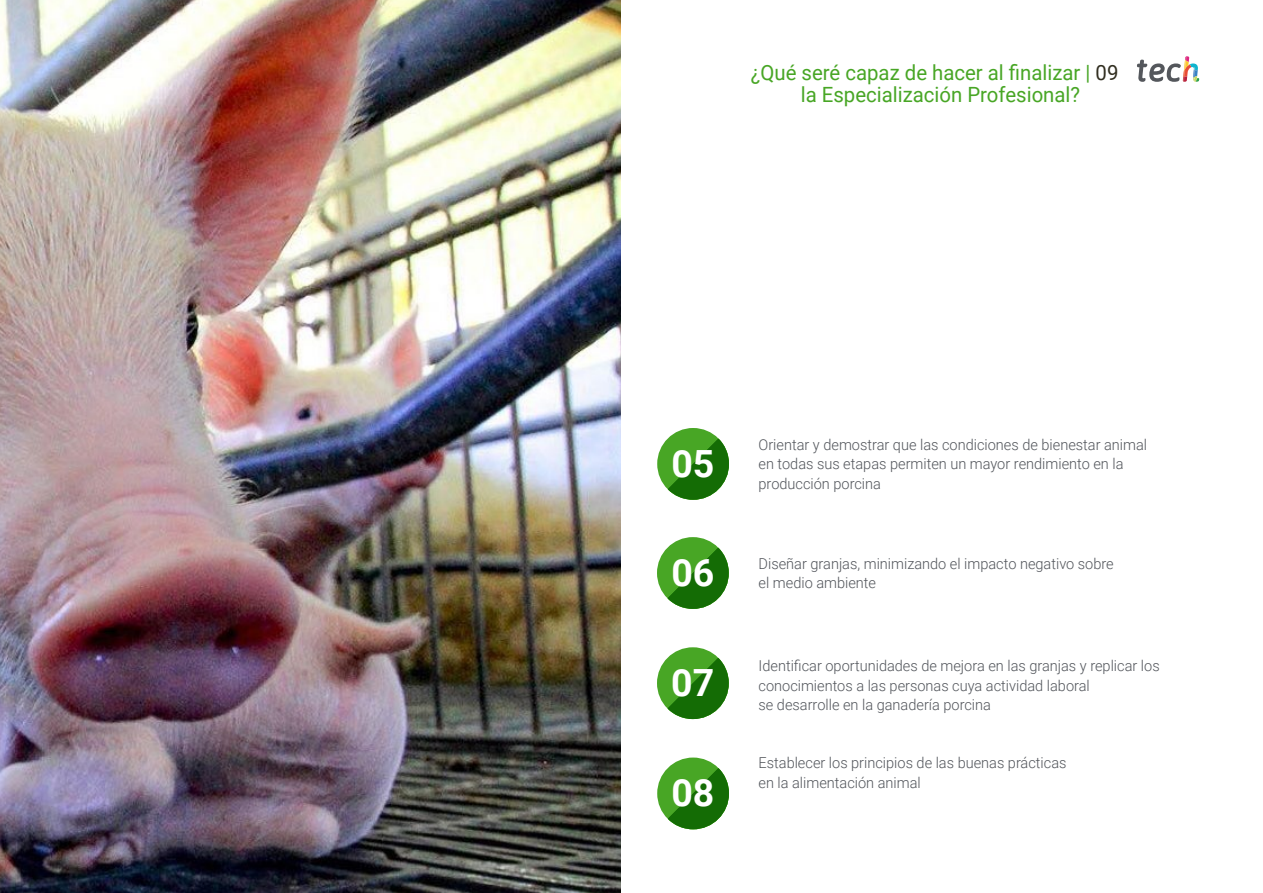
<style>
.page{position:relative;width:1263px;height:893px;background:#fff}
.page>*{position:absolute;margin:0;border:0;box-sizing:border-box;transform-origin:0 0}
.t1{font:700 37.5px "Roboto";color:#fff}
.t2{font:21px/22.5px "Roboto";color:#48a625;text-align:center}
.t3{font:300 15px/19.5px "Roboto";color:#52555b}
.s1{color:#312e20}
</style>
<div class="page">
<img style="left:0;top:0;width:621px;height:893px">
<svg style="left:1137px;top:56px;width:62px;height:26px"></svg>
<div style="left:657px;top:757px;width:72px;height:72px;background:#48a625;border-radius:50%"></div>
<svg style="left:668px;top:768px;width:61px;height:61px"></svg>
<div style="left:657px;top:647px;width:72px;height:72px;background:#48a625;border-radius:50%"></div>
<svg style="left:667px;top:658px;width:62px;height:61px"></svg>
<div style="left:657px;top:428px;width:72px;height:72px;background:#48a625;border-radius:50%"></div>
<svg style="left:668px;top:438px;width:61px;height:62px"></svg>
<div style="left:657px;top:537px;width:72px;height:72px;background:#48a625;border-radius:50%"></div>
<svg style="left:667px;top:548px;width:62px;height:61px"></svg>
<h2 class="t2" style="left:751px;top:60px;width:369px">¿Qué seré capaz de hacer al finalizar | <span class="s1">09 </span>la Especialización Profesional?</h2>
<h1 class="t1" style="left:671px;top:437px;width:45px">05</h1>
<h1 class="t1" style="left:671px;top:546px;width:45px">06</h1>
<p class="t3" style="left:758px;top:434px;width:390px">Orientar y demostrar que las condiciones de bienestar animal en todas sus etapas permiten un mayor rendimiento en la producción porcina</p>
<p class="t3" style="left:759px;top:553px;width:357px">Diseñar granjas, minimizando el impacto negativo sobre el medio ambiente</p>
<h1 class="t1" style="left:671px;top:656px;width:45px">07</h1>
<p class="t3" style="left:758px;top:655px;width:403px">Identificar oportunidades de mejora en las granjas y replicar los conocimientos a las personas cuya actividad laboral<br>se desarrolle en la ganadería porcina</p>
<h1 class="t1" style="left:671px;top:766px;width:45px">08</h1>
<p class="t3" style="left:758px;top:753px;width:309px">Establecer los principios de las buenas prácticas en la alimentación animal</p>
</div>
